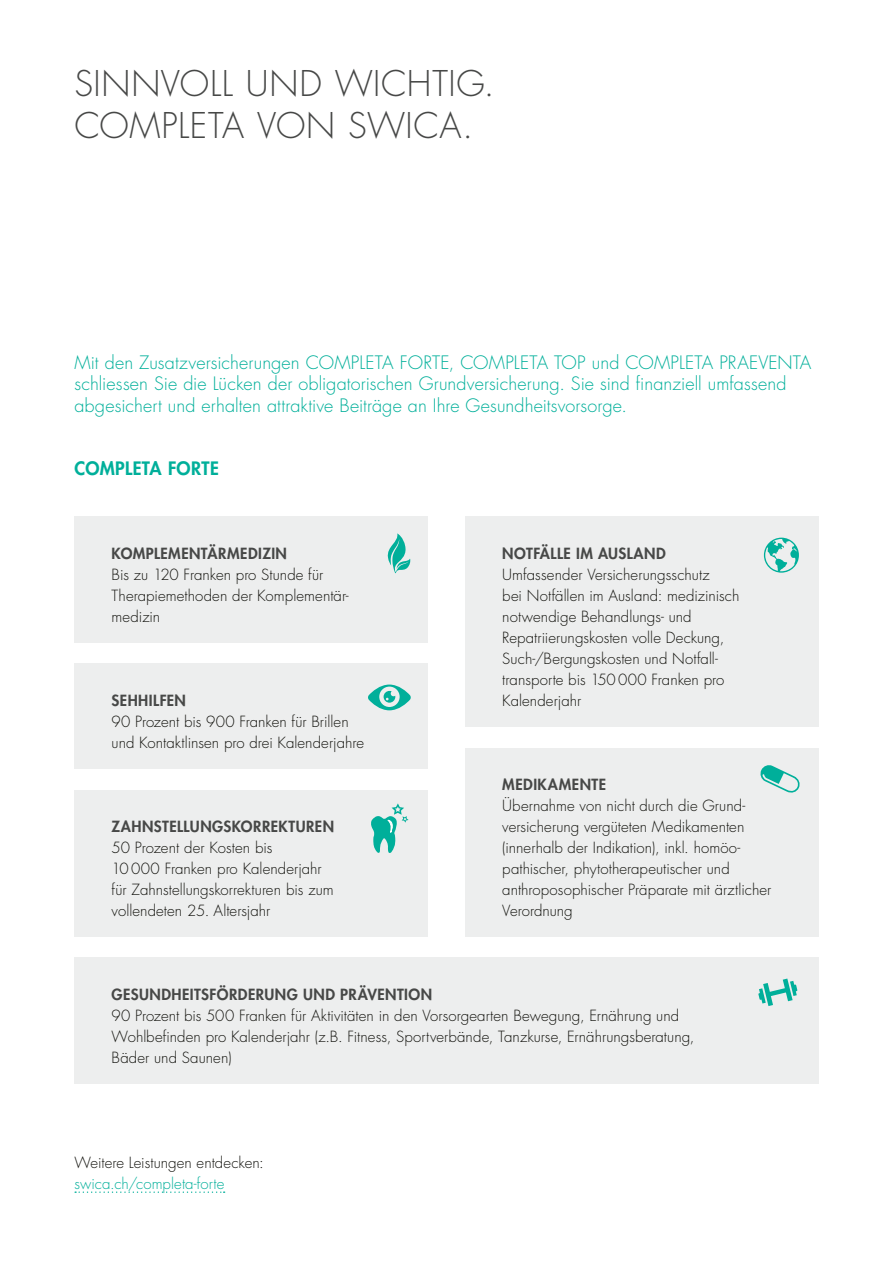
<style>
.page{position:relative;width:893px;height:1263px;background:#fff}
.page>*{position:absolute;margin:0;border:0;box-sizing:border-box;transform-origin:0 0}
.t1{font:300 34.5px/42px "Futura Std";letter-spacing:.02em;color:#474847}
.t2{font:300 18px/21px "Futura Std";letter-spacing:.005em;color:#00af9a}
.t3{font:800 18px "Futura Std";letter-spacing:.015em;color:#00af9a}
.t4{font:300 15px/21px "Futura Std";color:#12120d}
.t5{font:800 15px "Futura Std";letter-spacing:.03em;color:#474847}
.t6{font:300 15px "Futura Std";letter-spacing:.005em;color:#00af9a}
</style>
<div class="page">
<div style="left:74px;top:516px;width:354px;height:126px;background:#edeeee"></div>
<svg style="left:388px;top:533px;width:22px;height:40px"></svg>
<div style="left:74px;top:664px;width:354px;height:105px;background:#edeeee"></div>
<svg style="left:368px;top:684px;width:43px;height:26px"></svg>
<div style="left:74px;top:789px;width:354px;height:147px;background:#edeeee"></div>
<div style="left:465px;top:748px;width:354px;height:189px;background:#edeeee"></div>
<div style="left:465px;top:517px;width:354px;height:210px;background:#edeeee"></div>
<svg style="left:764px;top:538px;width:35px;height:35px"></svg>
<svg style="left:75px;top:1191px;width:150px;height:2px"></svg>
<svg style="left:371px;top:803px;width:38px;height:50px"></svg>
<svg style="left:760px;top:765px;width:40px;height:28px"></svg>
<div style="left:74px;top:957px;width:745px;height:126px;background:#edeeee"></div>
<svg style="left:758px;top:978px;width:39px;height:28px"></svg>
<h1 class="t1" style="left:74px;top:64px;width:422px">SINNVOLL UND WICHTIG.<br>COMPLETA VON SWICA.</h1>
<p class="t2" style="left:74px;top:353px;width:739px">Mit den Zusatzversicherungen COMPLETA FORTE, COMPLETA TOP und COMPLETA PRAEVENTA schliessen Sie die Lücken der obligatorischen Grundversicherung. Sie sind finanziell umfassend abgesichert und erhalten attraktive Beiträge an Ihre Gesundheitsvorsorge.</p>
<p class="t3" style="left:74px;top:456px;width:146px">COMPLETA FORTE</p>
<p class="t5" style="left:112px;top:543px;width:177px">KOMPLEMENTÄRMEDIZIN</p>
<p class="t4" style="left:112px;top:564px;width:239px">Bis zu 120 Franken pro Stunde für<br>Therapiemethoden der Komplementär&shy;medizin</p>
<p class="t5" style="left:112px;top:690px;width:76px">SEHHILFEN</p>
<p class="t4" style="left:112px;top:711px;width:254px">90 Prozent bis 900 Franken für Brillen und Kontaktlinsen pro drei Kalenderjahre</p>
<p class="t5" style="left:112px;top:816px;width:224px">ZAHNSTELLUNGSKORREKTUREN</p>
<p class="t4" style="left:112px;top:837px;width:224px">50 Prozent der Kosten bis<br>10000 Franken pro Kalenderjahr für Zahnstellungskorrekturen bis zum vollendeten 25. Altersjahr</p>
<p class="t5" style="left:502px;top:543px;width:165px">NOTFÄLLE IM AUSLAND</p>
<p class="t4" style="left:502px;top:564px;width:239px">Umfassender Versicherungsschutz<br>bei Notfällen im Ausland: medizinisch notwendige Behandlungs- und<br>Repatriierungskosten volle Deckung,<br>Such-/Bergungskosten und Notfall&shy;transporte bis 150000 Franken pro<br>Kalenderjahr</p>
<p class="t5" style="left:502px;top:774px;width:105px">MEDIKAMENTE</p>
<p class="t4" style="left:502px;top:795px;width:271px">Übernahme von nicht durch die Grund&shy;versicherung vergüteten Medikamenten (innerhalb der Indikation), inkl. homöo&shy;pathischer, phytotherapeutischer und anthroposophischer Präparate mit ärztlicher Verordnung</p>
<p class="t5" style="left:112px;top:984px;width:322px">GESUNDHEITSFÖRDERUNG UND PRÄVENTION</p>
<p class="t4" style="left:112px;top:1005px;width:584px">90 Prozent bis 500 Franken für Aktivitäten in den Vorsorgearten Bewegung, Ernährung und<br>Wohlbefinden pro Kalenderjahr (z.B. Fitness, Sportverbände, Tanzkurse, Ernährungsberatung,<br>Bäder und Saunen)</p>
<p class="t4" style="left:74px;top:1152px;width:191px">Weitere Leistungen entdecken:</p>
<p class="t6" style="left:74px;top:1174px;width:151px">swica.ch/completa-forte</p>
</div>
